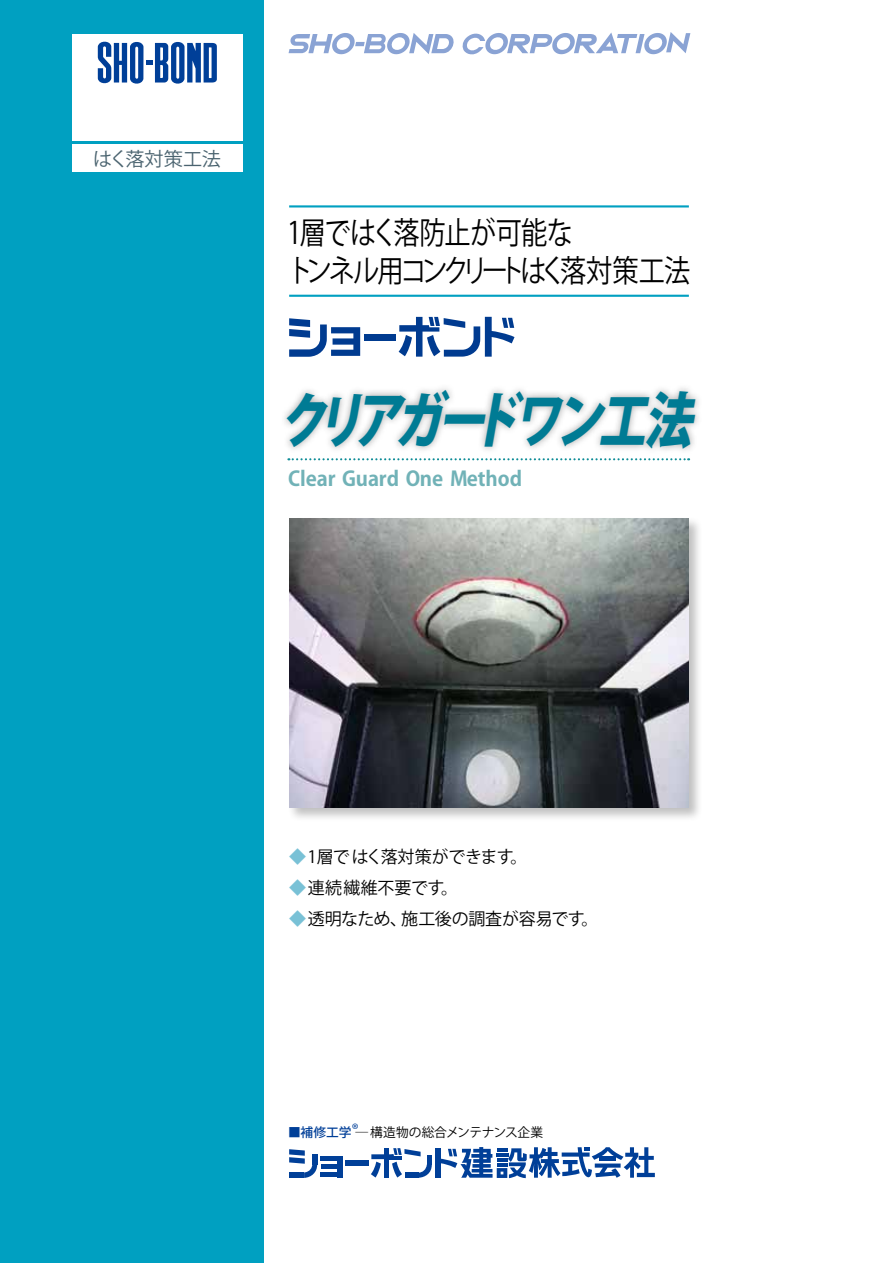
<style>
.page{position:relative;width:893px;height:1263px;background:#fff}
.page>*{position:absolute;margin:0;border:0;box-sizing:border-box;transform-origin:0 0}
.t1{font:italic 800 60.6px "Koz Go Pro";color:#007b94;scale:.79 1}
.t2{font:30.9px/38.2px "Koz Go Pro";letter-spacing:-.065em;color:#000;scale:.85 1}
.t3{font:700 20.25px "Koz Go Pro";letter-spacing:-.005em;color:#71b2b7}
.t4{font:19.2px "Koz Go Pro";letter-spacing:-.015em;color:#4a636f}
.t5{font:16.95px "Koz Go Pro";letter-spacing:-.02em;color:#000}
.t6{font:16.95px "Koz Go Pro";letter-spacing:.005em;color:#000}
.t7{font:12.75px "Koz Go Pro";letter-spacing:-.02em;color:#000}
.s1{color:#79c1d6}
.s2{font-weight:500;color:#003f98}
</style>
<div class="page">
<div style="left:0;top:0;width:264px;height:1263px;background:#00a0c1"></div>
<hr style="left:289px;top:205px;width:400px;height:2px;background:#00a0c1">
<hr style="left:289px;top:295px;width:400px;height:2px;background:#00a0c1">
<svg style="left:288px;top:32px;width:402px;height:23px"></svg>
<svg style="left:399px;top:317px;width:115px;height:40px"></svg>
<svg style="left:289px;top:318px;width:71px;height:39px"></svg>
<div style="left:365px;top:334px;width:31px;height:7px;background:#003b90"></div>
<div style="left:384px;top:1148px;width:5px;height:30px;background:#003f98"></div>
<svg style="left:371px;top:1161px;width:10px;height:16px"></svg>
<div style="left:371px;top:1154px;width:22px;height:5px;background:#003f98"></div>
<svg style="left:389px;top:1148px;width:43px;height:30px"></svg>
<div style="left:435px;top:1148px;width:5px;height:30px;background:#003f98"></div>
<svg style="left:440px;top:1147px;width:215px;height:31px"></svg>
<svg style="left:289px;top:1149px;width:28px;height:29px"></svg>
<hr style="left:320px;top:1156px;width:22px;height:4px;background:#003f98">
<div style="left:322px;top:1164px;width:20px;height:5px;background:#003f98"></div>
<div style="left:320px;top:1172px;width:22px;height:5px;background:#003f98"></div>
<div style="left:337px;top:1156px;width:5px;height:21px;background:#003f98"></div>
<div style="left:345px;top:1161px;width:24px;height:5px;background:#003f98"></div>
<div style="left:72px;top:34px;width:170px;height:106px;background:#fff"></div>
<div style="left:72px;top:145px;width:170px;height:27px;background:#fff"></div>
<svg style="left:98px;top:41px;width:119px;height:43px"></svg>
<div style="left:278px;top:381px;width:424px;height:74px;background:#000;opacity:.35"></div>
<div style="left:287px;top:516px;width:417px;height:306px;background:#000;opacity:.25"></div>
<img style="left:289px;top:518px;width:400px;height:289px">
<svg style="left:288px;top:458px;width:401px;height:2px"></svg>
<p class="t4" style="left:93px;top:146px;width:129px">はく落対策工法</p>
<h2 class="t2" style="left:287px;top:214px;width:476px">1層ではく落防止が可能な<br>トンネル用コンクリートはく落対策工法</h2>
<h1 class="t1" style="left:279px;top:381px;width:544px">クリアガードワン工法</h1>
<p class="t3" style="left:288px;top:466px;width:236px">Clear Guard One Method</p>
<p class="t5" style="left:289px;top:846px;width:240px"><span class="s1">◆</span>1層ではく落対策ができます。</p>
<p class="t6" style="left:289px;top:877px;width:171px"><span class="s1">◆</span>連続繊維不要です。</p>
<p class="t5" style="left:289px;top:907px;width:311px"><span class="s1">◆</span>透明なため、施工後の調査が容易です。</p>
<p class="t7" style="left:288px;top:1124px;width:257px"><span class="s2">■補修工学</span><sup>®</sup>─ 構造物の総合メンテナンス企業</p>
</div>
